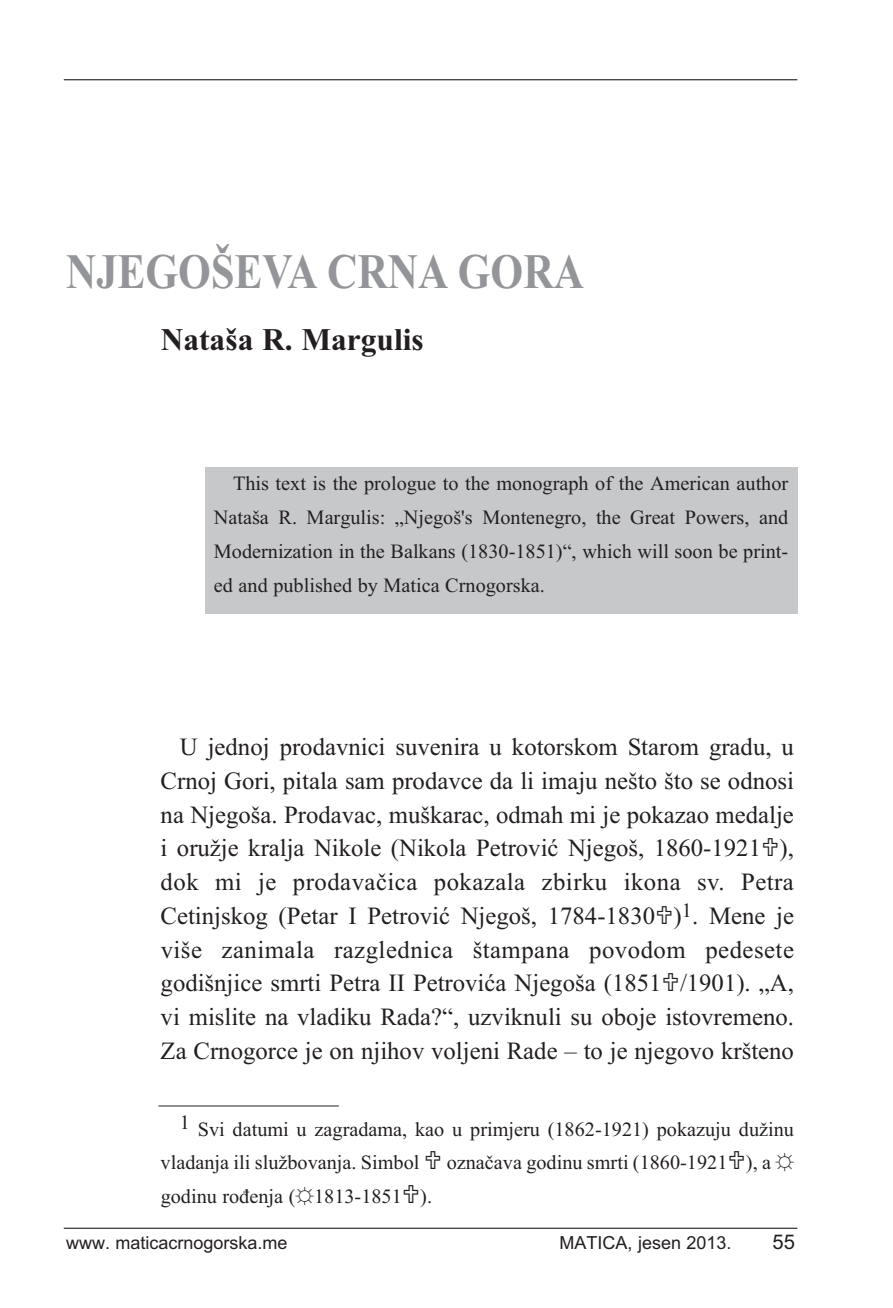
<style>
.page{position:relative;width:893px;height:1308px;background:#fff}
.page>*{position:absolute;margin:0;border:0;box-sizing:border-box;transform-origin:0 0}
.t1{font:700 49.5px "Times New Roman";color:#939598;scale:.85 1}
.t2{font:700 31.5px "Times New Roman";color:#231f20}
.t3{font:24.75px/33.8px "Times New Roman";color:#231f20;text-align:justify}
.t4{font:20.25px/33.8px "Times New Roman";color:#231f20;text-align:justify}
.t5{font:20.25px "Arial";color:#231f20}
.t6{font:18px "Arial";color:#231f20}
</style>
<div class="page">
<hr style="left:64px;top:1227px;width:733px;height:1px;background:#231f20">
<hr style="left:64px;top:79px;width:733px;height:1px;background:#231f20">
<div style="left:205px;top:467px;width:592px;height:146px;background:#c7c8ca"></div>
<hr style="left:158px;top:1105px;width:181px;height:1px;background:#231f20">
<h1 class="t1" style="left:66px;top:241px;width:611px">NJEGOŠEVA CRNA GORA</h1>
<p class="t2" style="left:161px;top:320px;width:265px">Nataša R. Margulis</p>
<p class="t4" style="left:214px;top:466px;width:576px;text-indent:19px">This text is the prologue to the monograph of the American author Nataša R. Margulis: „Njegoš's Montenegro, the Great Powers, and Modernization in the Balkans (1830-1851)“, which will soon be print&shy;ed and published by Matica Crnogorska.</p>
<p class="t3" style="left:161px;top:729px;width:635px;text-indent:19px">U jednoj prodavnici suvenira u kotorskom Starom gradu, u Crnoj Gori, pitala sam prodavce da li imaju nešto što se odnosi na Njegoša. Prodavac, muškarac, odmah mi je pokazao medalje i oružje kralja Nikole (Nikola Petrović Njegoš, 1860-1921 ), dok mi je prodavačica pokazala zbirku ikona sv. Petra Cetinjskog (Petar I Petrović Njegoš, 1784-1830 )<sup>1</sup>. Mene je više zanimala razglednica štampana povodom pedesete godišnjice smrti Petra II Petrovića Njegoša (1851 /1901). „A, vi mislite na vladiku Rada?“, uzviknuli su oboje istovremeno.<br>Za Crnogorce je on njihov voljeni Rade – to je njegovo kršteno</p>
<p class="t4" style="left:161px;top:1111px;width:635px;text-indent:19px">1 Svi datumi u zagradama, kao u primjeru (1862-1921) pokazuju dužinu vladanja ili službovanja. Simbol</p>
<p class="t4" style="left:447px;top:1145px;width:349px">označava godinu smrti (1860-1921 ), a ☼</p>
<p class="t4" style="left:161px;top:1179px;width:273px">godinu rođenja (☼1813-1851 ).</p>
<p class="t6" style="left:66px;top:1232px;width:223px">www. maticacrnogorska.me</p>
<p class="t6" style="left:560px;top:1232px;width:174px">MATICA, jesen 2013.</p>
<p class="t5" style="left:772px;top:1230px;width:24px">55</p>
</div>
